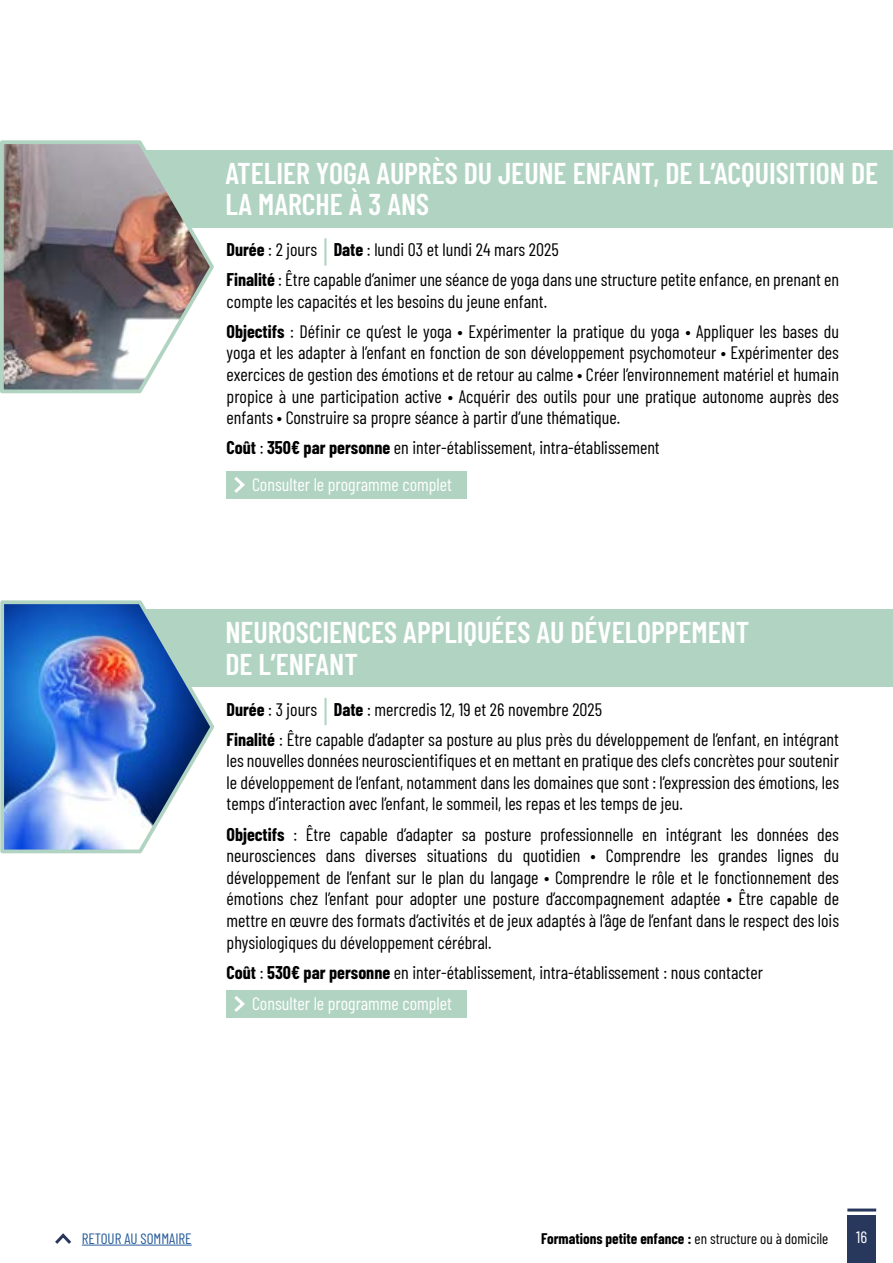
<style>
.page{position:relative;width:893px;height:1263px;background:#fff}
.page>*{position:absolute;margin:0;border:0;box-sizing:border-box;transform-origin:0 0}
.t1{font:600 30px/31.5px "Barlow Condensed";color:#fff}
.t2{font:18px/21.6px "Barlow Condensed";color:#000}
.t3{font:16.5px "Barlow Condensed";color:#fff}
.t4{font:700 15px "Barlow Condensed";color:#000}
.t5{font:15px "Barlow Condensed";color:#275b9b}
.s1{font-weight:700}
.s2{color:#fff}
.s3{font-weight:400}
</style>
<div class="page">
<div style="left:847px;top:1215px;width:29px;height:48px;background:#28385d"></div>
<hr style="left:847px;top:1208px;width:29px;height:3px;background:#28385d">
<hr style="left:82px;top:1245px;width:110px;height:1px;background:#275b9b">
<svg style="left:55px;top:1233px;width:17px;height:11px"></svg>
<div style="left:89px;top:150px;width:804px;height:77px;background:#b1d4c2"></div>
<img style="left:0;top:140px;width:216px;height:254px">
<hr style="left:324px;top:238px;width:2px;height:28px;background:#b1d4c2">
<div style="left:227px;top:471px;width:240px;height:28px;background:#b1d4c2"></div>
<svg style="left:234px;top:477px;width:11px;height:16px"></svg>
<div style="left:89px;top:609px;width:804px;height:78px;background:#b1d4c2"></div>
<hr style="left:324px;top:698px;width:3px;height:27px;background:#b1d4c2">
<div style="left:227px;top:990px;width:240px;height:28px;background:#b1d4c2"></div>
<svg style="left:234px;top:996px;width:11px;height:16px"></svg>
<img style="left:0;top:600px;width:214px;height:254px">
<h1 class="t1" style="left:225px;top:155px;width:654px">ATELIER YOGA AUPRÈS DU JEUNE ENFANT, DE L’ACQUISITION DE<br>LA MARCHE À 3 ANS</h1>
<p class="t2" style="left:227px;top:233px;width:614px;line-height:30.2px"><span class="s1">Durée</span> : 2 jours <span class="s1">Date</span> : lundi 03 et lundi 24 mars 2025<br><span class="s1">Finalité</span> : Être capable d’animer une séance de yoga dans une structure petite enfance, en prenant en</p>
<p class="t2" style="left:227px;top:285px;width:614px;line-height:30.2px">compte les capacités et les besoins du jeune enfant.<br><span class="s1">Objectifs</span> : Définir ce qu’est le yoga • Expérimenter la pratique du yoga • Appliquer les bases du</p>
<p class="t2" style="left:227px;top:341px;width:614px;text-align:justify">yoga et les adapter à l’enfant en fonction de son développement psychomoteur • Expérimenter des exercices de gestion des émotions et de retour au calme • Créer l’environnement matériel et humain propice à une participation active • Acquérir des outils pour une pratique autonome auprès des enfants • Construire sa propre séance à partir d’une thématique.</p>
<p class="t2" style="left:252px;top:428px;width:409px;line-height:36.6px;text-indent:-26px"><span class="s1">Coût</span> : <span class="s1">350€ par personne</span> en inter-établissement, intra-établissement<br><span class="s2">Consulter le programme complet</span></p>
<h1 class="t1" style="left:225px;top:615px;width:526px">NEUROSCIENCES APPLIQUÉES AU DÉVELOPPEMENT<br>DE L’ENFANT</h1>
<p class="t2" style="left:227px;top:693px;width:614px;line-height:30.2px"><span class="s1">Durée</span> : 3 jours <span class="s1">Date</span> : mercredis 12, 19 et 26 novembre 2025<br><span class="s1">Finalité</span> : Être capable d’adapter sa posture au plus près du développement de l’enfant, en intégrant</p>
<p class="t2" style="left:227px;top:749px;width:614px;text-align:justify">les nouvelles données neuroscientifiques et en mettant en pratique des clefs concrètes pour soutenir le développement de l’enfant, notamment dans les domaines que sont : l’expression des émotions, les temps d’interaction avec l’enfant, le sommeil, les repas et les temps de jeu.</p>
<p class="t2" style="left:227px;top:822px;width:614px;text-align:justify"><span class="s1">Objectifs</span> : Être capable d’adapter sa posture professionnelle en intégrant les données des neurosciences dans diverses situations du quotidien • Comprendre les grandes lignes du développement de l’enfant sur le plan du langage • Comprendre le rôle et le fonctionnement des émotions chez l’enfant pour adopter une posture d’accompagnement adaptée • Être capable de mettre en œuvre des formats d’activités et de jeux adaptés à l’âge de l’enfant dans le respect des lois physiologiques du développement cérébral.</p>
<p class="t2" style="left:252px;top:955px;width:512px;line-height:31.2px;text-indent:-26px"><span class="s1">Coût</span> : <span class="s1">530€ par personne</span> en inter-établissement, intra-établissement : nous contacter<br><span class="s2">Consulter le programme complet</span></p>
<p class="t5" style="left:82px;top:1228px;width:111px">RETOUR AU SOMMAIRE</p>
<p class="t4" style="left:541px;top:1228px;width:289px">Formations petite enfance : <span class="s3">en structure ou à domicile</span></p>
<p class="t3" style="left:856px;top:1225px;width:12px">16</p>
</div>
